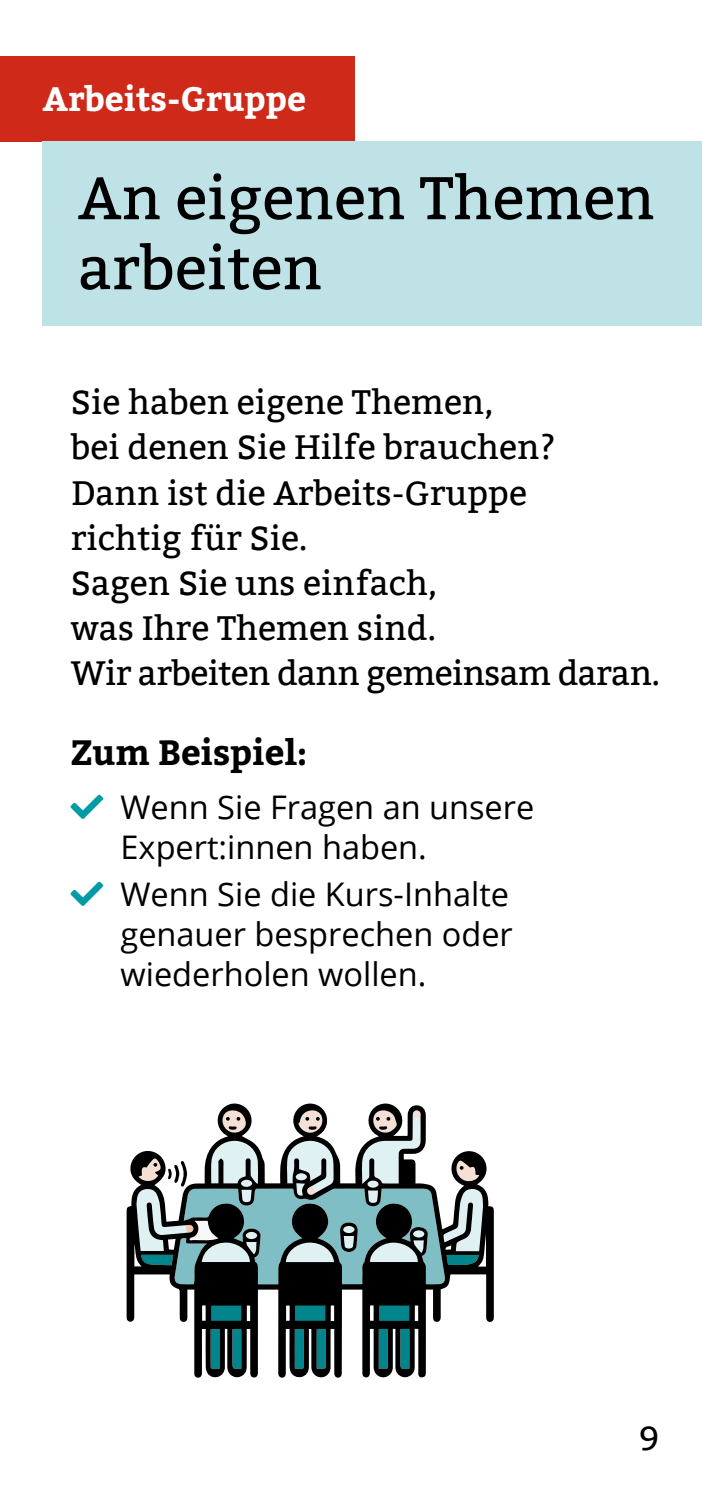
<style>
.page{position:relative;width:702px;height:1489px;background:#fff}
.page>*{position:absolute;margin:0;border:0;box-sizing:border-box;transform-origin:0 0}
.HL_2_sw{font:60px/70px "Bitter";color:#000}
.HL_3{font:700 35px "Bitter";color:#000}
.Introtext{font:33.75px/45px "Bitter";color:#000}
.Introtext_Abstand_5{font:33.75px "Bitter";letter-spacing:-.02em;color:#000}
.HL_1{font:700 33.75px "Bitter";color:#fff}
.Liste_Haken_Abstand_1{font:32.5px/40px "Open Sans";color:#000}
.s1{color:#009ba4}
</style>
<div class="page">
<div style="left:0;top:57px;width:354px;height:85px;background:#ce2919"></div>
<div style="left:43px;top:142px;width:659px;height:184px;background:#bee2e6"></div>
<svg style="left:127px;top:1103px;width:367px;height:274px"></svg>
<svg style="left:136px;top:1109px;width:347px;height:175px"></svg>
<h1 class="HL_1" style="left:43px;top:79px;width:265px">Arbeits-Gruppe</h1>
<h1 class="HL_2_sw" style="left:78px;top:164px;width:578px">An eigenen Themen arbeiten</h1>
<p class="Introtext" style="left:71px;top:380px;width:486px">Sie haben eigene Themen,<br>bei denen Sie Hilfe brauchen?<br>Dann ist die Arbeits-Gruppe richtig für Sie.<br>Sagen Sie uns einfach,<br>was Ihre Themen sind.</p>
<p class="Introtext_Abstand_5" style="left:71px;top:653px;width:590px">Wir arbeiten dann gemeinsam daran.</p>
<h3 class="HL_3" style="left:71px;top:731px;width:238px">Zum Beispiel:</h3>
<p class="Liste_Haken_Abstand_1" style="left:120px;top:786px;width:415px;text-indent:-50px"><span class="s1">■</span> Wenn Sie Fragen an unsere<br>Expert:innen haben.</p>
<p class="Liste_Haken_Abstand_1" style="left:120px;top:873px;width:394px;text-align:justify;text-indent:-50px"><span class="s1">■</span> Wenn Sie die Kurs-Inhalte genauer besprechen oder wiederholen wollen.</p>
<p class="Introtext" style="left:639px;top:1415px;width:22px">9</p>
</div>
